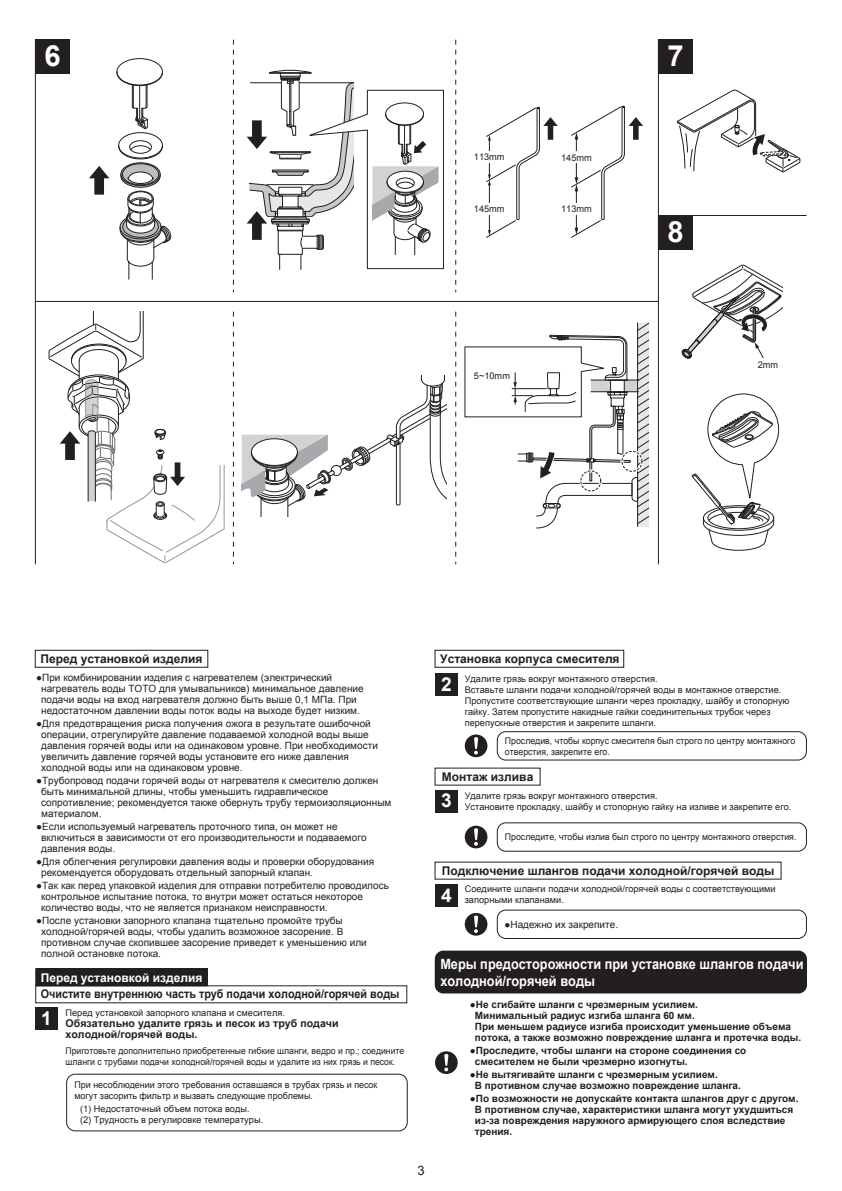
<style>
.page{position:relative;width:842px;height:1191px;background:#fff}
.page>*{position:absolute;margin:0;border:0;box-sizing:border-box;transform-origin:0 0}
.t1{font:700 29.2px "Arial";color:#fff}
.t2{font:700 19.1px "Arial";color:#fff}
.t3{font:700 14.2px/17px "Arial";color:#fff;scale:.9 1}
.t4{font:13px "Arial";color:#231f20}
.t5{font:700 12px "Arial";color:#231f20}
.t6{font:700 12px "Arial";color:#231f20;scale:.9 1}
.t7{font:700 12px "Arial";color:#fff}
.t8{font:700 10.6px/11px "Arial";color:#231f20}
.t9{font:10px/11px "Arial";color:#231f20}
.t10{font:700 10px/11px "Arial";color:#231f20}
.t11{font:9.2px/11px "Arial";color:#231f20}
.t12{font:9.2px/11.1px "Arial";color:#231f20;scale:.95 1}
.t13{font:9.2px/11px "Arial";color:#231f20;scale:.94 1}
</style>
<div class="page">
<div style="left:35px;top:40px;width:35px;height:34px;background:#231f20"></div>
<hr style="left:35px;top:40px;width:1px;height:524px;background:#231f20">
<hr style="left:35px;top:301px;width:623px;height:1px;background:#231f20">
<svg style="left:456px;top:40px;width:1px;height:252px"></svg>
<svg style="left:233px;top:312px;width:1px;height:252px"></svg>
<svg style="left:456px;top:312px;width:1px;height:252px"></svg>
<div style="left:658px;top:40px;width:35px;height:34px;background:#231f20"></div>
<div style="left:658px;top:215px;width:35px;height:35px;background:#231f20"></div>
<hr style="left:658px;top:40px;width:1px;height:524px;background:#231f20">
<hr style="left:658px;top:215px;width:148px;height:1px;background:#231f20">
<svg style="left:486px;top:106px;width:72px;height:132px"></svg>
<svg style="left:571px;top:105px;width:72px;height:133px"></svg>
<svg style="left:691px;top:393px;width:89px;height:158px"></svg>
<svg style="left:676px;top:90px;width:125px;height:83px"></svg>
<svg style="left:116px;top:58px;width:56px;height:222px"></svg>
<svg style="left:242px;top:375px;width:204px;height:141px"></svg>
<svg style="left:464px;top:323px;width:185px;height:206px"></svg>
<svg style="left:48px;top:312px;width:177px;height:251px"></svg>
<svg style="left:89px;top:166px;width:20px;height:29px"></svg>
<div style="left:572px;top:152px;width:8px;height:11px;background:#fff"></div>
<div style="left:572px;top:204px;width:8px;height:11px;background:#fff"></div>
<div style="left:485px;top:152px;width:7px;height:11px;background:#fff"></div>
<div style="left:485px;top:204px;width:7px;height:11px;background:#fff"></div>
<svg style="left:682px;top:265px;width:100px;height:94px"></svg>
<div style="left:435px;top:673px;width:23px;height:22px;background:#231f20"></div>
<div style="left:35px;top:650px;width:173px;height:18px;border:1px solid #231f20"></div>
<div style="left:434px;top:650px;width:190px;height:18px;border:1px solid #231f20"></div>
<div style="left:36px;top:968px;width:171px;height:17px;background:#231f20"></div>
<div style="left:35px;top:968px;width:173px;height:18px;border:1px solid #231f20"></div>
<div style="left:465px;top:734px;width:22px;height:23px;background:#231f20;border-radius:50%"></div>
<svg style="left:474px;top:737px;width:4px;height:17px"></svg>
<div style="left:497px;top:731px;width:310px;height:29px;border:1px solid #231f20;border-radius:9px"></div>
<div style="left:435px;top:1051px;width:23px;height:23px;background:#231f20;border-radius:50%"></div>
<svg style="left:444px;top:1053px;width:4px;height:18px"></svg>
<div style="left:66px;top:1073px;width:342px;height:58px;border:1px solid #231f20;border-radius:9px"></div>
<div style="left:35px;top:1007px;width:23px;height:23px;background:#231f20"></div>
<div style="left:435px;top:789px;width:23px;height:23px;background:#231f20"></div>
<div style="left:465px;top:825px;width:22px;height:23px;background:#231f20;border-radius:50%"></div>
<svg style="left:474px;top:828px;width:4px;height:17px"></svg>
<div style="left:497px;top:822px;width:310px;height:29px;border:1px solid #231f20;border-radius:9px"></div>
<div style="left:465px;top:913px;width:22px;height:22px;background:#231f20;border-radius:50%"></div>
<svg style="left:474px;top:915px;width:4px;height:18px"></svg>
<div style="left:497px;top:909px;width:310px;height:30px;border:1px solid #231f20;border-radius:9px"></div>
<div style="left:435px;top:884px;width:23px;height:23px;background:#231f20"></div>
<div style="left:435px;top:950px;width:372px;height:43px;background:#231f20;border-radius:9px"></div>
<div style="left:579px;top:469px;width:23px;height:23px;border:3px solid #fff;border-radius:50%"></div>
<div style="left:580px;top:470px;width:21px;height:21px;border:1px dashed #231f20;border-radius:50%"></div>
<div style="left:620px;top:450px;width:23px;height:23px;border:3px solid #fff;border-radius:50%"></div>
<div style="left:621px;top:451px;width:21px;height:21px;border:1px dashed #231f20;border-radius:50%"></div>
<svg style="left:233px;top:40px;width:211px;height:252px"></svg>
<h1 class="t1" style="left:45px;top:37px;width:18px">6</h1>
<h1 class="t1" style="left:667px;top:37px;width:18px">7</h1>
<p class="t11" style="left:474px;top:151px;width:32px">113mm</p>
<p class="t11" style="left:561px;top:152px;width:32px">145mm</p>
<p class="t11" style="left:474px;top:203px;width:32px">145mm</p>
<p class="t11" style="left:561px;top:203px;width:32px">113mm</p>
<p class="t11" style="left:474px;top:370px;width:38px">5~10mm</p>
<h1 class="t1" style="left:667px;top:212px;width:18px">8</h1>
<p class="t11" style="left:758px;top:359px;width:22px">2mm</p>
<p class="t5" style="left:41px;top:650px;width:163px">Перед установкой изделия</p>
<p class="t5" style="left:440px;top:651px;width:181px">Установка корпуса смесителя</p>
<p class="t9" style="left:41px;top:672px;width:324px;text-indent:-5px">●При комбинировании изделия с нагревателем (электрический нагреватель воды ТОТО для умывальников) минимальное давление подачи воды на вход нагревателя должно быть выше 0,1 МПа. При недостаточном давлении воды поток воды на выходе будет низким.</p>
<p class="t9" style="left:41px;top:718px;width:338px;text-indent:-5px">●Для предотвращения риска получения ожога в результате ошибочной операции, отрегулируйте давление подаваемой холодной воды выше давления горячей воды или на одинаковом уровне. При необходимости увеличить давление горячей воды установите его ниже давления холодной воды или на одинаковом уровне.</p>
<p class="t9" style="left:41px;top:775px;width:352px;text-indent:-5px">●Трубопровод подачи горячей воды от нагревателя к смесителю должен быть минимальной длины, чтобы уменьшить гидравлическое сопротивление; рекомендуется также обернуть трубу термоизоляционным материалом.</p>
<p class="t9" style="left:41px;top:821px;width:327px;text-indent:-5px">●Если используемый нагреватель проточного типа, он может не включиться в зависимости от его производительности и подаваемого давления воды.</p>
<p class="t9" style="left:41px;top:856px;width:334px;text-indent:-5px">●Для облегчения регулировки давления воды и проверки оборудования рекомендуется оборудовать отдельный запорный клапан.</p>
<p class="t9" style="left:41px;top:880px;width:349px;text-indent:-5px">●Так как перед упаковкой изделия для отправки потребителю проводилось контрольное испытание потока, то внутри может остаться некоторое количество воды, что не является признаком неисправности.</p>
<p class="t9" style="left:41px;top:915px;width:327px;text-indent:-5px">●После установки запорного клапана тщательно промойте трубы холодной/горячей воды, чтобы удалить возможное засорение. В противном случае скопившее засорение приведет к уменьшению или полной остановке потока.</p>
<p class="t7" style="left:41px;top:969px;width:163px">Перед установкой изделия</p>
<p class="t6" style="left:41px;top:986px;width:400px">Очистите внутреннюю часть труб подачи холодной/горячей воды</p>
<h2 class="t2" style="left:41px;top:1005px;width:12px">1</h2>
<p class="t11" style="left:66px;top:1007px;width:221px">Перед установкой запорного клапана и смесителя.</p>
<p class="t8" style="left:66px;top:1018px;width:275px">Обязательно удалите грязь и песок из труб подачи холодной/горячей воды.</p>
<p class="t13" style="left:66px;top:1045px;width:362px">Приготовьте дополнительно приобретенные гибкие шланги, ведро и пр.; соедините шланги с трубами подачи холодной/горячей воды и удалите из них грязь и песок.</p>
<p class="t11" style="left:75px;top:1079px;width:304px">При несоблюдении этого требования оставшаяся в трубах грязь и песок могут засорить фильтр и вызвать следующие проблемы.</p>
<p class="t11" style="left:80px;top:1103px;width:185px">(1) Недостаточный объем потока воды.<br>(2) Трудность в регулировке температуры.</p>
<h3 class="t4" style="left:417px;top:1161px;width:9px">3</h3>
<h2 class="t2" style="left:441px;top:671px;width:12px">2</h2>
<p class="t11" style="left:465px;top:673px;width:326px">Удалите грязь вокруг монтажного отверстия.<br>Вставьте шланги подачи холодной/горячей воды в монтажное отверстие.<br>Пропустите соответствующие шланги через прокладку, шайбу и стопорную гайку. Затем пропустите накидные гайки соединительных трубок через перепускные отверстия и закрепите шланги.</p>
<p class="t12" style="left:505px;top:735px;width:307px">Проследив, чтобы корпус смесителя был строго по центру монтажного отверстия, закрепите его.</p>
<p class="t5" style="left:442px;top:768px;width:93px">Монтаж излива</p>
<p class="t11" style="left:465px;top:790px;width:328px">Удалите грязь вокруг монтажного отверстия.<br>Установите прокладку, шайбу и стопорную гайку на изливе и закрепите его.</p>
<p class="t12" style="left:505px;top:831px;width:308px">Проследите, чтобы излив был строго по центру монтажного отверстия.</p>
<h2 class="t2" style="left:441px;top:787px;width:12px">3</h2>
<p class="t5" style="left:442px;top:862px;width:334px">Подключение шлангов подачи холодной/горячей воды</p>
<p class="t11" style="left:465px;top:883px;width:312px">Соедините шланги подачи холодной/горячей воды с соответствующими запорными клапанами.</p>
<p class="t9" style="left:504px;top:918px;width:115px">●Надежно их закрепите.</p>
<h2 class="t2" style="left:441px;top:882px;width:12px">4</h2>
<h3 class="t3" style="left:440px;top:956px;width:405px">Меры предосторожности при установке шлангов подачи холодной/горячей воды</h3>
<p class="t10" style="left:475px;top:999px;width:328px;text-indent:-5px">●Не сгибайте шланги с чрезмерным усилием.<br>Минимальный радиус изгиба шланга 60 мм.<br>При меньшем радиусе изгиба происходит уменьшение объема потока, а также возможно повреждение шланга и протечка воды.</p>
<p class="t10" style="left:475px;top:1045px;width:273px;text-indent:-5px">●Проследите, чтобы шланги на стороне соединения со смесителем не были чрезмерно изогнуты.</p>
<p class="t10" style="left:475px;top:1069px;width:268px;text-indent:-5px">●Не вытягивайте шланги с чрезмерным усилием.<br>В противном случае возможно повреждение шланга.</p>
<p class="t10" style="left:475px;top:1093px;width:325px;text-indent:-5px">●По возможности не допускайте контакта шлангов друг с другом.<br>В противном случае, характеристики шланга могут ухудшиться из-за повреждения наружного армирующего слоя вследствие трения.</p>
</div>
